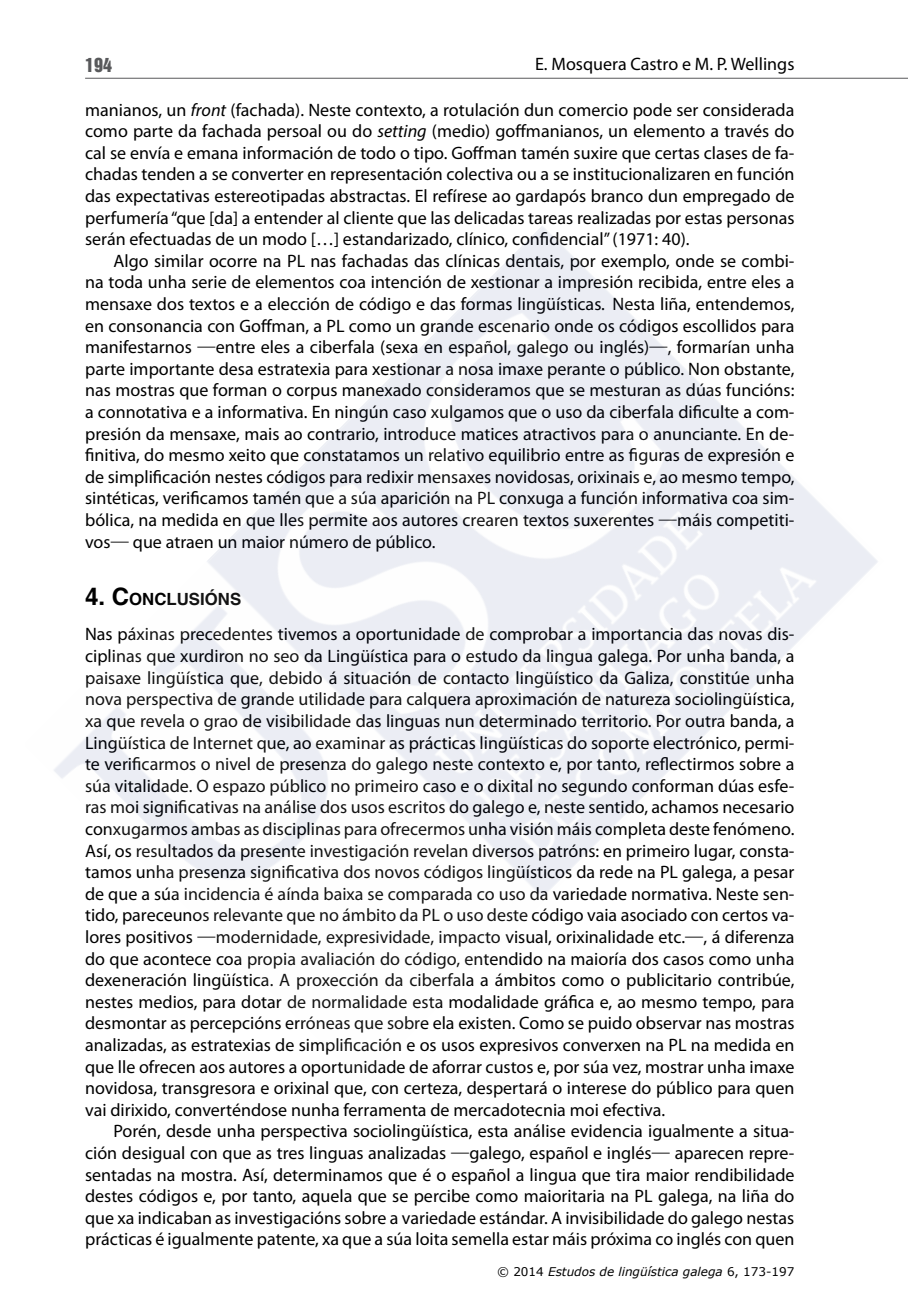
<style>
.page{position:relative;width:908px;height:1304px;background:#fff}
.page>*{position:absolute;margin:0;border:0;box-sizing:border-box;transform-origin:0 0}
.Texto_normal_sangría{font:18px/21.6px "Myriad Pro";color:#000;text-align:justify}
.Texto_normal{font:18px/21.6px "Myriad Pro";color:#000;text-align:justify}
.t1{font:18px "Helvetica Inserat";color:#58595b}
.Título_1{font:700 16.8px "Helvetica";color:#000}
.t2{font:italic 12px "Verdana";color:#000}
.s1{font-style:italic}
.s2{font-family:"Adobe Garamond Pro"}
.s3{font-size:24px}
.s4{font-style:normal}
</style>
<div class="page">
<hr style="left:85px;top:78px;width:822px;height:1px;background:#58595b">
<p class="t1" style="left:85px;top:54px;width:28px">194</p>
<p class="Texto_normal_sangría" style="left:535px;top:53px;width:261px">E. Mosquera Castro e M. P. Wellings</p>
<p class="Texto_normal_sangría" style="left:85px;top:98px;width:710px">manianos, un <span class="s1">front</span> (fachada). Neste contexto, a rotulación dun comercio pode ser considerada como parte da fachada persoal ou do <span class="s1">setting</span> (medio) goffmanianos, un elemento a través do cal se envía e emana información de todo o tipo. Goffman tamén suxire que certas clases de fa&shy;chadas tenden a se converter en representación colectiva ou a se institucionalizaren en función das expectativas estereotipadas abstractas. El refírese ao gardapós branco dun empregado de perfumería “que [da] a entender al cliente que las delicadas tareas realizadas por estas personas serán efectuadas de un modo […] estandarizado, clínico, confidencial” (1971: 40).</p>
<p class="Texto_normal_sangría" style="left:85px;top:250px;width:710px;text-indent:28px">Algo similar ocorre na PL nas fachadas das clínicas dentais, por exemplo, onde se combi&shy;na toda unha serie de elementos coa intención de xestionar a impresión recibida, entre eles a mensaxe dos textos e a elección de código e das formas lingüísticas. Nesta liña, entendemos, en consonancia con Goffman, a PL como un grande escenario onde os códigos escollidos para manifestarnos <span class="s2">—</span>entre eles a ciberfala (sexa en español, galego ou inglés)<span class="s2">—</span>, formarían unha parte importante desa estratexia para xestionar a nosa imaxe perante o público. Non obstante, nas mostras que forman o corpus manexado consideramos que se mesturan as dúas funcións: a connotativa e a informativa. En ningún caso xulgamos que o uso da ciberfala dificulte a com&shy;presión da mensaxe, mais ao contrario, introduce matices atractivos para o anunciante. En de&shy;finitiva, do mesmo xeito que constatamos un relativo equilibrio entre as figuras de expresión e de simplificación nestes códigos para redixir mensaxes novidosas, orixinais e, ao mesmo tempo, sintéticas, verificamos tamén que a súa aparición na PL conxuga a función informativa coa sim&shy;bólica, na medida en que lles permite aos autores crearen textos suxerentes <span class="s2">—</span>máis competiti&shy;vos<span class="s2">—</span> que atraen un maior número de público.</p>
<p class="Título_1" style="left:85px;top:589px;width:158px"><span class="s3">4. C</span>ONCLUSIÓNS</p>
<p class="Texto_normal" style="left:85px;top:623px;width:710px">Nas páxinas precedentes tivemos a oportunidade de comprobar a importancia das novas dis&shy;ciplinas que xurdiron no seo da Lingüística para o estudo da lingua galega. Por unha banda, a paisaxe lingüística que, debido á situación de contacto lingüístico da Galiza, constitúe unha nova perspectiva de grande utilidade para calquera aproximación de natureza sociolingüística, xa que revela o grao de visibilidade das linguas nun determinado territorio. Por outra banda, a Lingüística de Internet que, ao examinar as prácticas lingüísticas do soporte electrónico, permi&shy;te verificarmos o nivel de presenza do galego neste contexto e, por tanto, reflectirmos sobre a súa vitalidade. O espazo público no primeiro caso e o dixital no segundo conforman dúas esfe&shy;ras moi significativas na análise dos usos escritos do galego e, neste sentido, achamos necesario conxugarmos ambas as disciplinas para ofrecermos unha visión máis completa deste fenómeno.</p>
<p class="Texto_normal_sangría" style="left:85px;top:839px;width:710px">Así, os resultados da presente investigación revelan diversos patróns: en primeiro lugar, consta&shy;tamos unha presenza significativa dos novos códigos lingüísticos da rede na PL galega, a pesar de que a súa incidencia é aínda baixa se comparada co uso da variedade normativa. Neste sen&shy;tido, pareceunos relevante que no ámbito da PL o uso deste código vaia asociado con certos va&shy;lores positivos <span class="s2">—</span>modernidade, expresividade, impacto visual, orixinalidade etc.<span class="s2">—</span>, á diferenza do que acontece coa propia avaliación do código, entendido na maioría dos casos como unha dexeneración lingüística. A proxección da ciberfala a ámbitos como o publicitario contribúe, nestes medios, para dotar de normalidade esta modalidade gráfica e, ao mesmo tempo, para desmontar as percepcións erróneas que sobre ela existen. Como se puido observar nas mostras analizadas, as estratexias de simplificación e os usos expresivos converxen na PL na medida en que lle ofrecen aos autores a oportunidade de aforrar custos e, por súa vez, mostrar unha imaxe novidosa, transgresora e orixinal que, con certeza, despertará o interese do público para quen vai dirixido, converténdose nunha ferramenta de mercadotecnia moi efectiva.</p>
<p class="Texto_normal_sangría" style="left:85px;top:1120px;width:710px;text-indent:28px">Porén, desde unha perspectiva sociolingüística, esta análise evidencia igualmente a situa&shy;ción desigual con que as tres linguas analizadas <span class="s2">—</span>galego, español e inglés<span class="s2">—</span> aparecen repre&shy;sentadas na mostra. Así, determinamos que é o español a lingua que tira maior rendibilidade destes códigos e, por tanto, aquela que se percibe como maioritaria na PL galega, na liña do que xa indicaban as investigacións sobre a variedade estándar. A invisibilidade do galego nestas prácticas é igualmente patente, xa que a súa loita semella estar máis próxima co inglés con quen</p>
<p class="t2" style="left:497px;top:1264px;width:299px"><span class="s4">© 2014</span> Estudos de lingüística galega <span class="s4">6, 173-197</span></p>
</div>
